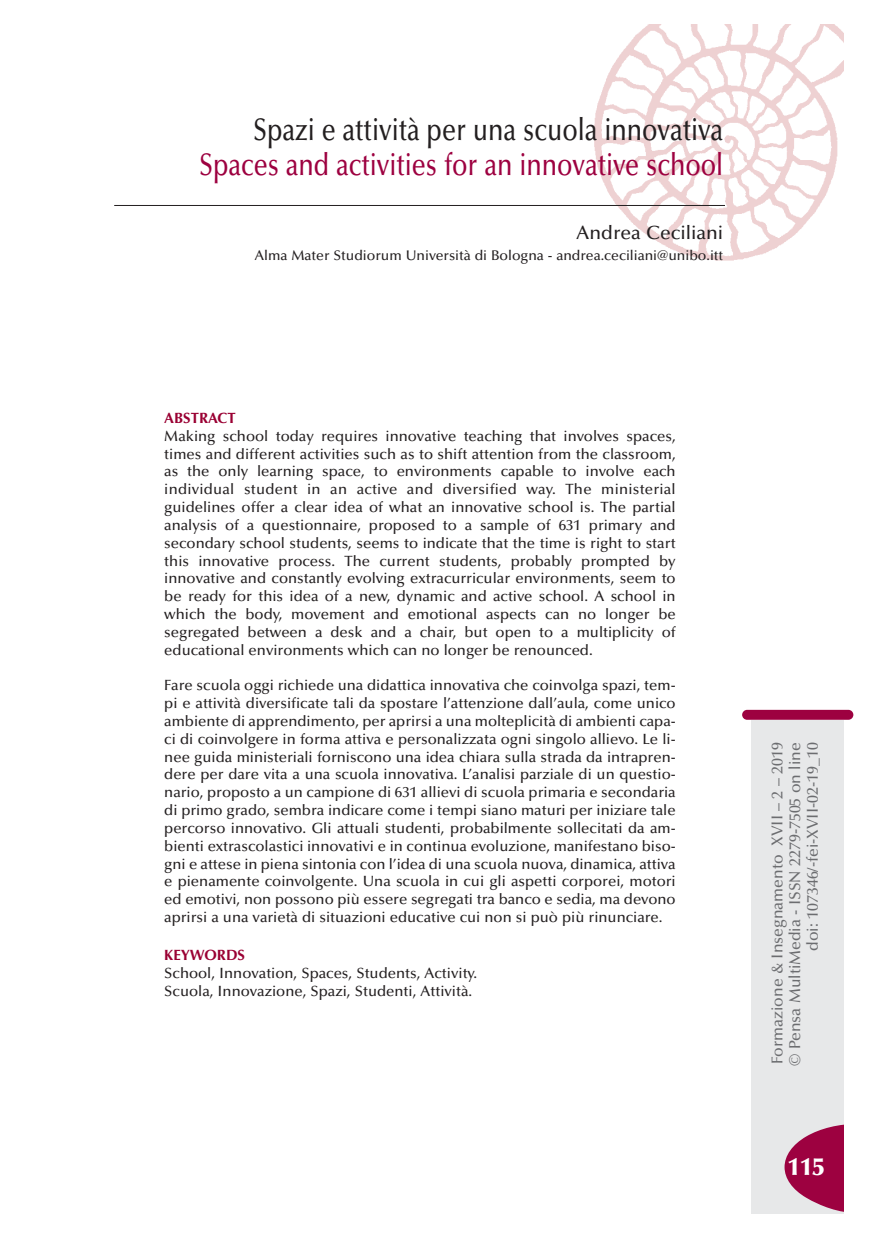
<style>
.page{position:relative;width:869px;height:1241px;background:#fff}
.page>*{position:absolute;margin:0;border:0;box-sizing:border-box;transform-origin:0 0}
.t1{font:500 31.5px "Optima";color:#9d0140;scale:.8 1}
.t2{font:500 31.5px "Optima";color:#231f20;scale:.8 1}
.t3{font:900 24.5px "Optima";color:#fff}
.t4{font:500 19.25px "Optima";color:#231f20}
.t5{font:500 15.75px/17.5px "Optima";color:#6c6d70;text-align:right}
.t6{font:500 14.88px/17.8px "Optima";color:#231f20;text-align:justify}
.t7{font:700 14.88px "Optima";color:#9a0033}
.t8{font:500 14px "Optima";color:#231f20}
</style>
<div class="page">
<img style="left:594px;top:25px;width:248px;height:236px">
<hr style="left:114px;top:205px;width:610px;height:1px;background:#231f20">
<div style="left:750px;top:720px;width:92px;height:493px;background:#e7e8e9"></div>
<div style="left:741px;top:709px;width:112px;height:10px;background:#9d0140;border-radius:5px"></div>
<svg style="left:784px;top:1123px;width:60px;height:89px"></svg>
<h1 class="t2" style="left:253px;top:117px;width:589px">Spazi e attività per una scuola innovativa</h1>
<h1 class="t1" style="left:199px;top:152px;width:656px">Spaces and activities for an innovative school</h1>
<p class="t4" style="left:576px;top:224px;width:148px">Andrea Ceciliani</p>
<p class="t8" style="left:255px;top:249px;width:470px">Alma Mater Studiorum Università di Bologna - andrea.ceciliani@unibo.itt</p>
<p class="t7" style="left:164px;top:409px;width:73px">ABSTRACT</p>
<p class="t6" style="left:164px;top:428px;width:512px">Making school today requires innovative teaching that involves spaces, times and different activities such as to shift attention from the classroom, as the only learning space, to environments capable to involve each individual student in an active and diversified way. The ministerial guidelines offer a clear idea of what an innovative school is. The partial analysis of a questionnaire, proposed to a sample of 631 primary and secondary school students, seems to indicate that the time is right to start this innovative process. The current students, probably prompted by innovative and constantly evolving extracurricular environments, seem to be ready for this idea of a new, dynamic and active school. A school in which the body, movement and emotional aspects can no longer be segregated between a desk and a chair, but open to a multiplicity of educational environments which can no longer be renounced.</p>
<p class="t6" style="left:164px;top:677px;width:512px">Fare scuola oggi richiede una didattica innovativa che coinvolga spazi, tem&shy;pi e attività diversificate tali da spostare l’attenzione dall’aula, come unico ambiente di apprendimento, per aprirsi a una molteplicità di ambienti capa&shy;ci di coinvolgere in forma attiva e personalizzata ogni singolo allievo. Le li&shy;nee guida ministeriali forniscono una idea chiara sulla strada da intrapren&shy;dere per dare vita a una scuola innovativa. L’analisi parziale di un questio&shy;nario, proposto a un campione di 631 allievi di scuola primaria e secondaria di primo grado, sembra indicare come i tempi siano maturi per iniziare tale percorso innovativo. Gli attuali studenti, probabilmente sollecitati da am&shy;bienti extrascolastici innovativi e in continua evoluzione, manifestano biso&shy;gni e attese in piena sintonia con l’idea di una scuola nuova, dinamica, attiva e pienamente coinvolgente. Una scuola in cui gli aspetti corporei, motori ed emotivi, non possono più essere segregati tra banco e sedia, ma devono aprirsi a una varietà di situazioni educative cui non si può più rinunciare.</p>
<p class="t7" style="left:164px;top:946px;width:82px">KEYWORDS</p>
<p class="t6" style="left:164px;top:965px;width:314px">School, Innovation, Spaces, Students, Activity.<br>Scuola, Innovazione, Spazi, Studenti, Attività.</p>
<p class="t5" style="left:769px;top:1065px;width:324px;rotate:-90deg">Formazione &amp; Insegnamento XVII – 2 – 2019 © Pensa MultiMedia - ISSN 2279-7505 on line doi: 107346/-fei-XVII-02-19_10</p>
<h2 class="t3" style="left:787px;top:1156px;width:38px">115</h2>
</div>
